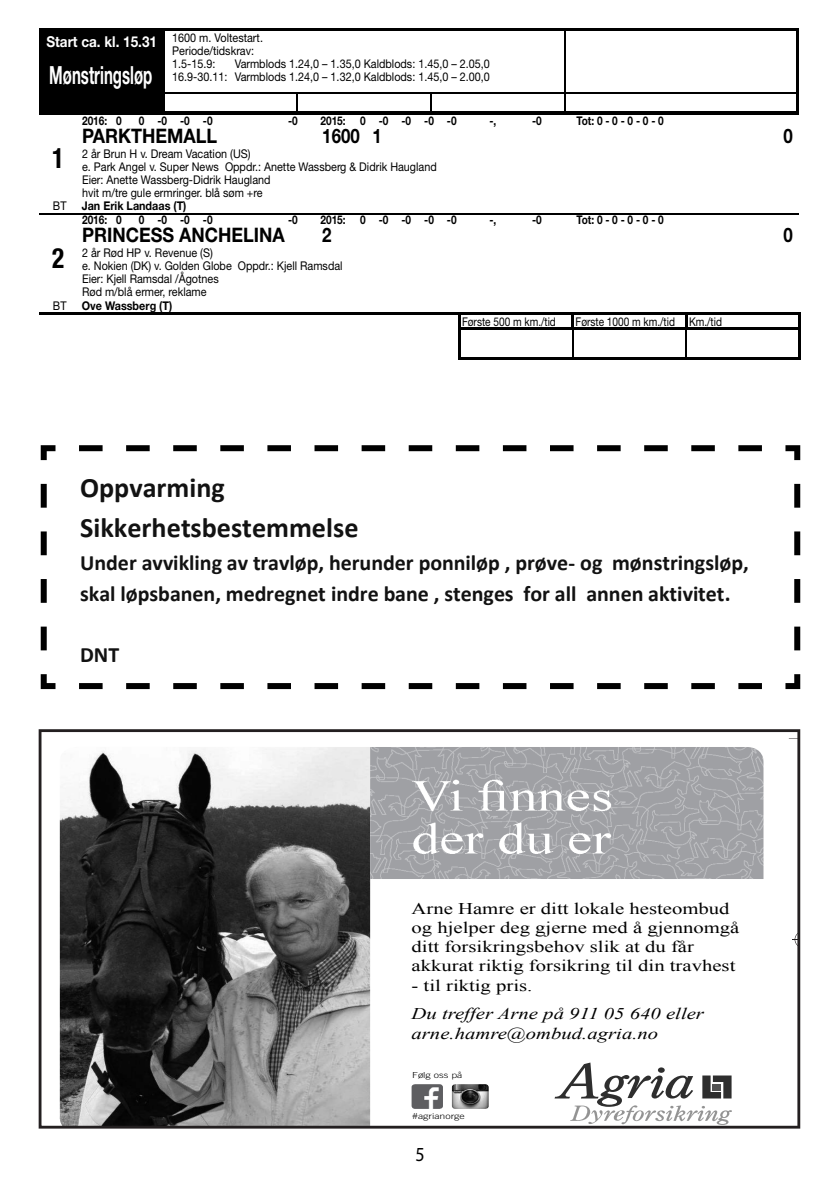
<style>
.page{position:relative;width:840px;height:1191px;background:#fff}
.page>*{position:absolute;margin:0;border:0;box-sizing:border-box;transform-origin:0 0}
.t1{font:700 28.2px/39.6px "Calibri";color:#121212}
.t2{font:700 condensed 28px "Helvetica Neue";color:#000;scale:.9 1}
.t3{font:700 22px/30.6px "Calibri";color:#121212}
.t4{font:700 20px "Helvetica Neue";color:#000;scale:.9 1}
.t5{font:700 20px "Helvetica Neue";color:#000;scale:.84 1}
.t6{font:20px "Myriad Pro";color:#000;scale:.9 1}
.t7{font:16.2px/19.2px "Times New Roman";color:#000;scale:1.27 1}
.t8{font:italic 16.2px/19.2px "Times New Roman";color:#000;scale:1.27 1}
.t9{font:12px/13px "Helvetica Neue";color:#000;scale:.9 1}
.t10{font:700 12px "Helvetica Neue";color:#000;scale:.84 1}
.t11{font:12px "Helvetica Neue";color:#000;scale:.84 1}
.t12{font:700 12px "Helvetica Neue";color:#000;scale:.9 1}
.t13{font:300 8.2px "Trade Gothic";color:#000;scale:1.27 1}
.s1{font-weight:700;font-size:15px;color:#fff}
.s2{font-weight:700;font-size:25px;color:#fff}
</style>
<div class="page">
<svg style="left:39px;top:729px;width:760px;height:399px"></svg>
<hr style="left:40px;top:28px;width:123px;height:2px;background:#000">
<hr style="left:564px;top:28px;width:116px;height:2px;background:#000">
<svg style="left:796px;top:93px;width:2px;height:19px"></svg>
<hr style="left:40px;top:112px;width:124px;height:2px;background:#000">
<hr style="left:163px;top:28px;width:134px;height:2px;background:#000">
<hr style="left:297px;top:28px;width:133px;height:2px;background:#000">
<hr style="left:430px;top:28px;width:134px;height:2px;background:#000">
<hr style="left:680px;top:28px;width:118px;height:2px;background:#000">
<svg style="left:796px;top:30px;width:2px;height:34px"></svg>
<hr style="left:796px;top:64px;width:2px;height:29px;background:#000">
<hr style="left:680px;top:92px;width:116px;height:1px;background:#000">
<hr style="left:163px;top:92px;width:134px;height:1px;background:#000">
<div style="left:40px;top:30px;width:125px;height:82px;background:#000"></div>
<hr style="left:164px;top:112px;width:133px;height:2px;background:#000">
<hr style="left:297px;top:92px;width:133px;height:1px;background:#000">
<svg style="left:297px;top:93px;width:1px;height:19px"></svg>
<hr style="left:297px;top:112px;width:133px;height:2px;background:#000">
<hr style="left:430px;top:92px;width:134px;height:1px;background:#000">
<svg style="left:430px;top:93px;width:1px;height:19px"></svg>
<hr style="left:430px;top:112px;width:134px;height:2px;background:#000">
<hr style="left:564px;top:92px;width:116px;height:1px;background:#000">
<hr style="left:564px;top:112px;width:116px;height:2px;background:#000">
<hr style="left:680px;top:112px;width:118px;height:2px;background:#000">
<hr style="left:40px;top:114px;width:42px;height:1px;background:#000">
<hr style="left:82px;top:114px;width:376px;height:1px;background:#000">
<hr style="left:458px;top:114px;width:340px;height:1px;background:#000">
<hr style="left:40px;top:213px;width:42px;height:1px;background:#000">
<hr style="left:82px;top:213px;width:376px;height:1px;background:#000">
<hr style="left:458px;top:213px;width:340px;height:1px;background:#000">
<hr style="left:40px;top:313px;width:419px;height:2px;background:#000">
<hr style="left:459px;top:313px;width:113px;height:2px;background:#000">
<svg style="left:458px;top:315px;width:2px;height:13px"></svg>
<hr style="left:572px;top:313px;width:113px;height:2px;background:#000">
<hr style="left:685px;top:313px;width:115px;height:2px;background:#000">
<svg style="left:798px;top:315px;width:2px;height:13px"></svg>
<hr style="left:458px;top:328px;width:114px;height:2px;background:#000">
<hr style="left:458px;top:330px;width:2px;height:27px;background:#000">
<hr style="left:458px;top:357px;width:114px;height:2px;background:#000">
<hr style="left:572px;top:328px;width:113px;height:2px;background:#000">
<hr style="left:572px;top:357px;width:113px;height:2px;background:#000">
<svg style="left:571px;top:315px;width:2px;height:42px"></svg>
<hr style="left:685px;top:328px;width:115px;height:2px;background:#000">
<hr style="left:798px;top:330px;width:2px;height:27px;background:#000">
<hr style="left:685px;top:357px;width:115px;height:2px;background:#000">
<svg style="left:684px;top:315px;width:2px;height:42px"></svg>
<svg style="left:41px;top:445px;width:758px;height:244px"></svg>
<img style="left:370px;top:747px;width:393px;height:132px">
<p class="t9" style="left:172px;top:31px;width:102px;text-indent:-126px"><span class="s1">Start ca. kl. 15.31</span> 1600 m. Voltestart.<br>Periode/tidskrav:<br>1.5-15.9:</p>
<p class="t9" style="left:49px;top:57px;width:491px;text-align:right">Varmblods 1.24,0 – 1.35,0 Kaldblods: 1.45,0 – 2.05,0<br><span class="s2">Mønstringsløp</span> 16.9-30.11: Varmblods 1.24,0 – 1.32,0 Kaldblods: 1.45,0 – 2.00,0</p>
<h2 class="t2" style="left:52px;top:141px;width:15px">1</h2>
<p class="t10" style="left:82px;top:113px;width:49px">2016: 0</p>
<p class="t10" style="left:139px;top:113px;width:89px">0 -0 -0 -0</p>
<p class="t10" style="left:288px;top:113px;width:13px">-0</p>
<p class="t10" style="left:320px;top:113px;width:163px">2015: 0 -0 -0 -0 -0</p>
<p class="t10" style="left:489px;top:113px;width:10px">-,</p>
<p class="t10" style="left:531px;top:113px;width:13px">-0</p>
<p class="t10" style="left:576px;top:113px;width:105px">Tot: 0 - 0 - 0 - 0 - 0</p>
<h3 class="t4" style="left:82px;top:123px;width:151px">PARKTHEMALL</h3>
<h3 class="t5" style="left:322px;top:123px;width:72px">1600 1</h3>
<h3 class="t5" style="left:783px;top:123px;width:13px">0</h3>
<p class="t9" style="left:82px;top:147px;width:395px">2 år Brun H v. Dream Vacation (US)<br>e. Park Angel v. Super News Oppdr.: Anette Wassberg &amp; Didrik Haugland Eier: Anette Wassberg-Didrik Haugland<br>hvit m/tre gule ermringer. blå søm +re</p>
<p class="t9" style="left:53px;top:199px;width:17px">BT</p>
<p class="t12" style="left:82px;top:199px;width:118px">Jan Erik Landaas (T)</p>
<h2 class="t2" style="left:52px;top:241px;width:15px">2</h2>
<p class="t10" style="left:82px;top:213px;width:49px">2016: 0</p>
<p class="t10" style="left:139px;top:213px;width:89px">0 -0 -0 -0</p>
<p class="t10" style="left:288px;top:213px;width:13px">-0</p>
<p class="t10" style="left:320px;top:213px;width:163px">2015: 0 -0 -0 -0 -0</p>
<p class="t10" style="left:489px;top:213px;width:10px">-,</p>
<p class="t10" style="left:531px;top:213px;width:13px">-0</p>
<p class="t10" style="left:576px;top:213px;width:105px">Tot: 0 - 0 - 0 - 0 - 0</p>
<h3 class="t4" style="left:82px;top:223px;width:227px">PRINCESS ANCHELINA</h3>
<h3 class="t5" style="left:322px;top:223px;width:13px">2</h3>
<h3 class="t5" style="left:783px;top:223px;width:13px">0</h3>
<p class="t9" style="left:82px;top:246px;width:291px">2 år Rød HP v. Revenue (S)<br>e. Nokien (DK) v. Golden Globe Oppdr.: Kjell Ramsdal<br>Eier: Kjell Ramsdal /Ågotnes<br>Rød m/blå ermer, reklame</p>
<p class="t9" style="left:53px;top:299px;width:17px">BT</p>
<p class="t12" style="left:82px;top:298px;width:102px">Ove Wassberg (T)</p>
<p class="t11" style="left:462px;top:314px;width:113px">Første 500 m km./tid</p>
<p class="t11" style="left:575px;top:314px;width:176px">Første 1000 m km./tid Km./tid</p>
<h1 class="t1" style="left:80px;top:467px;width:280px">Oppvarming<br>Sikkerhetsbestemmelse</h1>
<h3 class="t3" style="left:80px;top:547px;width:669px">Under avvikling av travløp, herunder ponniløp , prøve- og mønstringsløp, skal løpsbanen, medregnet indre bane , stenges for all annen aktivitet.</h3>
<h3 class="t3" style="left:80px;top:639px;width:41px">DNT</h3>
<h3 class="t7" style="left:411px;top:898px;width:259px">Arne Hamre er ditt lokale hesteombud og hjelper deg gjerne med å gjennomgå ditt forsikringsbehov slik at du får akkurat riktig forsikring til din travhest</h3>
<h3 class="t7" style="left:411px;top:975px;width:97px">- til riktig pris.</h3>
<h3 class="t8" style="left:411px;top:1004px;width:232px">Du treffer Arne på 911 05 640 eller arne.hamre@ombud.agria.no</h3>
<p class="t13" style="left:412px;top:1070px;width:41px">Følg oss på</p>
<p class="t13" style="left:412px;top:1111px;width:43px">#agrianorge</p>
<h3 class="t6" style="left:415px;top:1141px;width:12px">5</h3>
</div>
